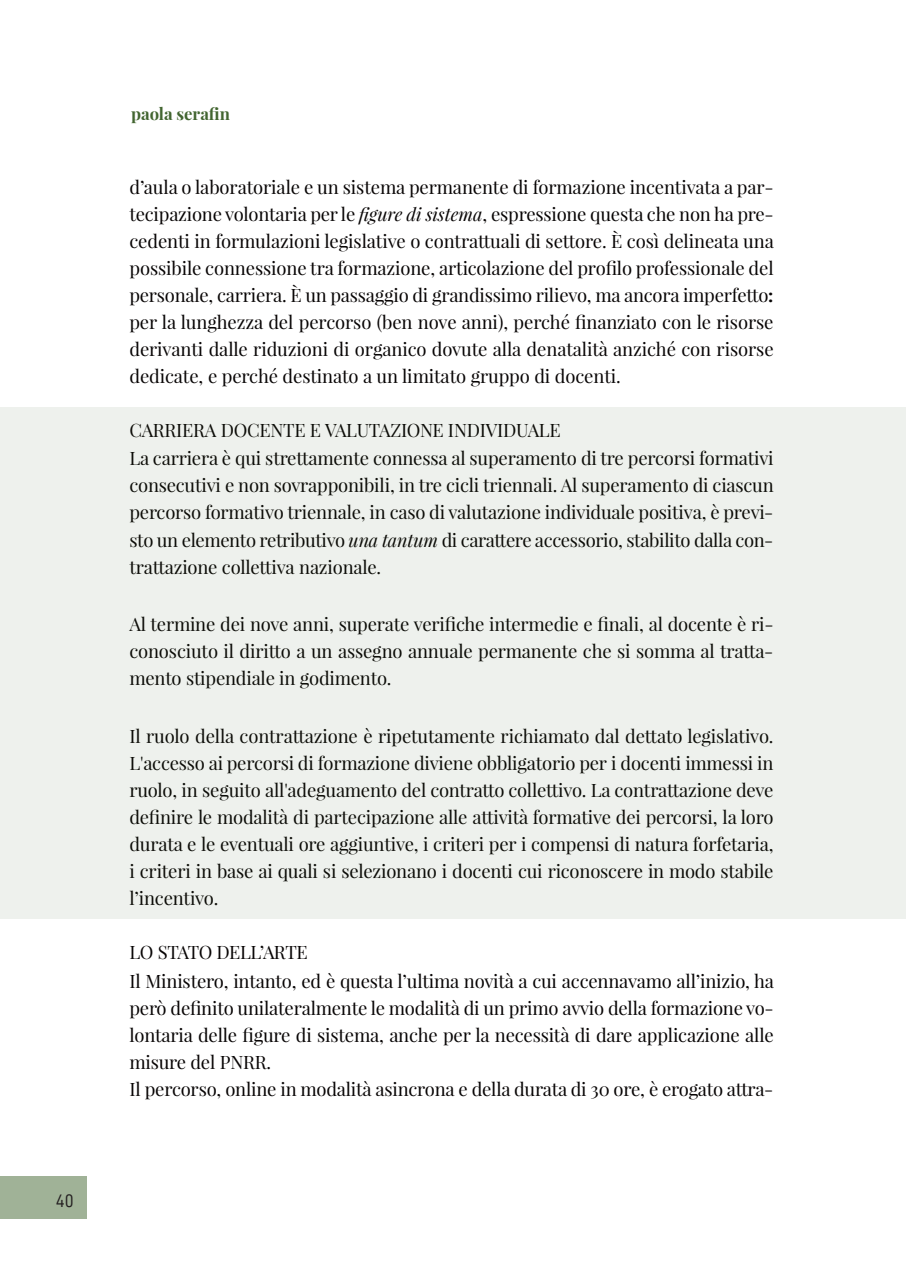
<style>
.page{position:relative;width:906px;height:1276px;background:#fff}
.page>*{position:absolute;margin:0;border:0;box-sizing:border-box;transform-origin:0 0}
.t1{font:18.15px "D DIN";color:#231f20}
.t2{font:18px/27px "Playfair Display";letter-spacing:-.015em;color:#080505;text-align:justify}
.t3{font:700 16.65px "Playfair Display";color:#426530}
.s1{font-style:italic}
.s2{font-weight:700}
</style>
<div class="page">
<div style="left:0;top:1177px;width:86px;height:42px;background:#a0b297"></div>
<div style="left:0;top:407px;width:906px;height:511px;background:#eef1ed"></div>
<p class="t1" style="left:56px;top:1192px;width:20px">40</p>
<p class="t3" style="left:131px;top:102px;width:100px">paola serafin</p>
<p class="t2" style="left:129px;top:174px;width:646px">d’aula o laboratoriale e un sistema permanente di formazione incentivata a par&shy;tecipazione volontaria per le <span class="s1">figure di sistema</span>, espressione questa che non ha pre&shy;cedenti in formulazioni legislative o contrattuali di settore. È così delineata una possibile connessione tra formazione, articolazione del profilo professionale del personale, carriera. È un passaggio di grandissimo rilievo, ma ancora imperfetto<span class="s2">: </span>per la lunghezza del percorso (ben nove anni), perché finanziato con le risorse derivanti dalle riduzioni di organico dovute alla denatalità anziché con risorse dedicate, e perché destinato a un limitato gruppo di docenti.</p>
<p class="t2" style="left:129px;top:418px;width:433px">CARRIERA DOCENTE E VALUTAZIONE INDIVIDUALE</p>
<p class="t2" style="left:129px;top:446px;width:646px">La carriera è qui strettamente connessa al superamento di tre percorsi formativi consecutivi e non sovrapponibili, in tre cicli triennali. Al superamento di ciascun percorso formativo triennale, in caso di valutazione individuale positiva, è previ&shy;sto un elemento retributivo <span class="s1">una tantum</span> di carattere accessorio, stabilito dalla con&shy;trattazione collettiva nazionale.</p>
<p class="t2" style="left:129px;top:612px;width:645px">Al termine dei nove anni, superate verifiche intermedie e finali, al docente è ri&shy;conosciuto il diritto a un assegno annuale permanente che si somma al tratta&shy;mento stipendiale in godimento.</p>
<p class="t2" style="left:129px;top:723px;width:645px">Il ruolo della contrattazione è ripetutamente richiamato dal dettato legislativo.<br>L'accesso ai percorsi di formazione diviene obbligatorio per i docenti immessi in ruolo, in seguito all'adeguamento del contratto collettivo. La contrattazione deve definire le modalità di partecipazione alle attività formative dei percorsi, la loro durata e le eventuali ore aggiuntive, i criteri per i compensi di natura forfetaria, i criteri in base ai quali si selezionano i docenti cui riconoscere in modo stabile l’incentivo.</p>
<p class="t2" style="left:129px;top:940px;width:180px">LO STATO DELL’ARTE</p>
<p class="t2" style="left:129px;top:968px;width:646px">Il Ministero, intanto, ed è questa l’ultima novità a cui accennavamo all’inizio, ha però definito unilateralmente le modalità di un primo avvio della formazione vo&shy;lontaria delle figure di sistema, anche per la necessità di dare applicazione alle misure del PNRR.</p>
<p class="t2" style="left:129px;top:1077px;width:645px">Il percorso, online in modalità asincrona e della durata di 30 ore, è erogato attra-</p>
</div>
